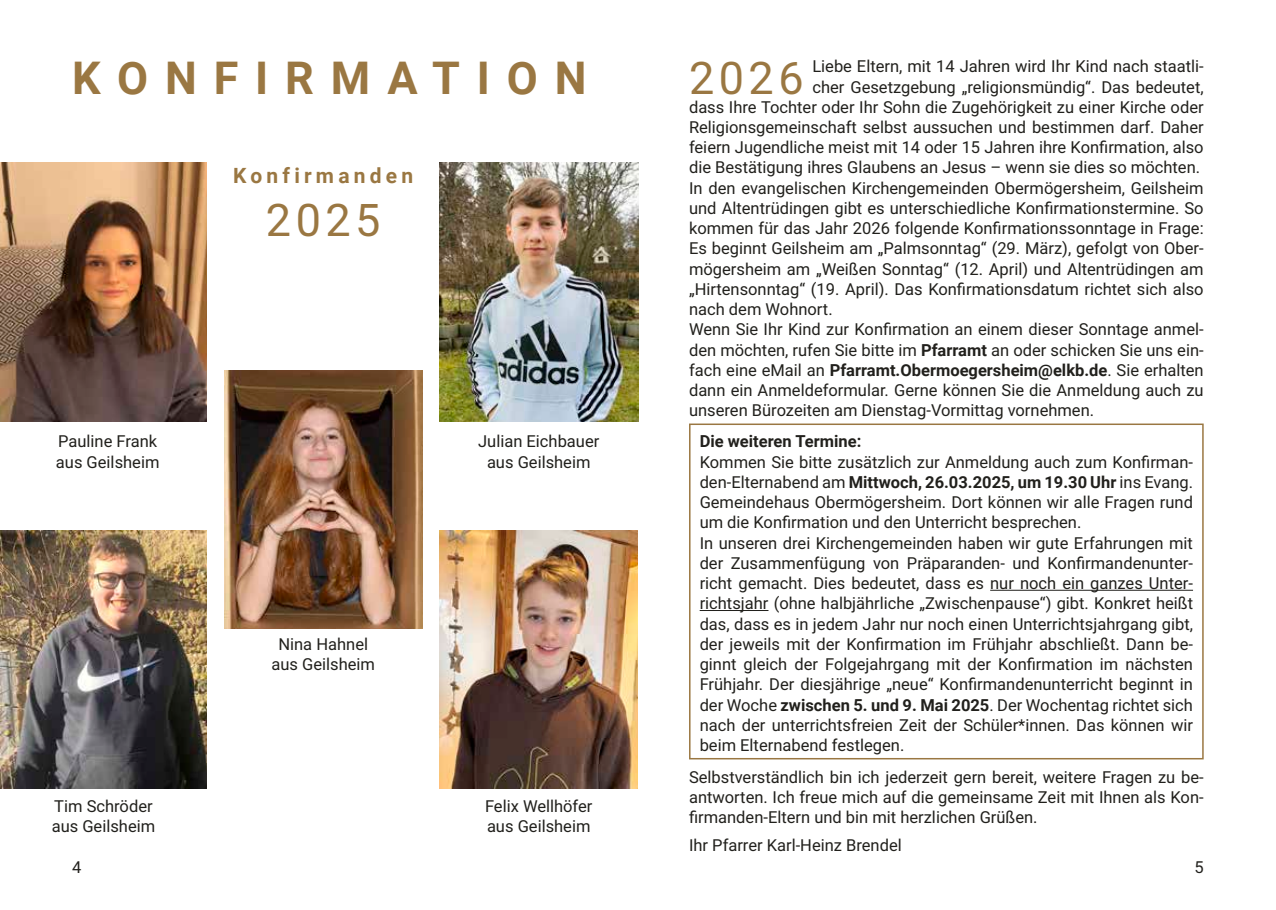
<style>
.page{position:relative;width:1276px;height:910px;background:#fff}
.page>*{position:absolute;margin:0;border:0;box-sizing:border-box;transform-origin:0 0}
.t1{font:700 45px "Roboto";letter-spacing:.375em;color:#9a7742}
.t2{font:45px "Roboto";letter-spacing:.1em;color:#9a7742}
.t3{font:700 21px "Roboto";letter-spacing:.2em;color:#9a7742}
.t4{font:16.5px/20.2px "Roboto";color:#21201c}
.t5{font:700 16.5px "Roboto";color:#21201c}
.s1{font-weight:700}
.s2{font-weight:400}
</style>
<div class="page">
<hr style="left:990px;top:590px;width:203px;height:1px;background:#21201c">
<hr style="left:699px;top:610px;width:69px;height:1px;background:#21201c">
<div style="left:689px;top:423px;width:514px;height:336px;border:2px solid #9a7742"></div>
<img style="left:439px;top:530px;width:199px;height:258px">
<img style="left:439px;top:163px;width:199px;height:258px">
<img style="left:0;top:530px;width:207px;height:258px">
<img style="left:224px;top:370px;width:198px;height:259px">
<img style="left:0;top:163px;width:207px;height:258px">
<h1 class="t1" style="left:72px;top:46px;width:516px">KONFIRMATION</h1>
<p class="t3" style="left:233px;top:160px;width:181px">Konfirmanden</p>
<p class="t4" style="left:56px;top:431px;width:105px">Pauline Frank aus Geilsheim</p>
<p class="t4" style="left:52px;top:795px;width:105px">Tim Schröder aus Geilsheim</p>
<h1 class="t2" style="left:266px;top:188px;width:116px">2025</h1>
<p class="t4" style="left:271px;top:633px;width:105px;text-align:center">Nina Hahnel aus Geilsheim</p>
<p class="t4" style="left:478px;top:431px;width:123px;text-align:center">Julian Eichbauer aus Geilsheim</p>
<p class="t4" style="left:485px;top:795px;width:109px">Felix Wellhöfer aus Geilsheim</p>
<p class="t4" style="left:812px;top:56px;width:393px">Liebe Eltern, mit 14 Jahren wird Ihr Kind nach staatli-</p>
<p class="t4" style="left:812px;top:76px;width:393px">cher Gesetzgebung „religionsmündig“. Das bedeutet,</p>
<p class="t4" style="left:689px;top:96px;width:516px">dass Ihre Tochter oder Ihr Sohn die Zugehörigkeit zu einer Kirche oder</p>
<p class="t4" style="left:689px;top:116px;width:516px">Religionsgemeinschaft selbst aussuchen und bestimmen darf. Daher</p>
<p class="t4" style="left:689px;top:137px;width:516px">feiern Jugendliche meist mit 14 oder 15 Jahren ihre Konfirmation, also</p>
<p class="t4" style="left:689px;top:157px;width:512px">die Bestätigung ihres Glaubens an Jesus – wenn sie dies so möchten.</p>
<p class="t4" style="left:689px;top:177px;width:516px">In den evangelischen Kirchengemeinden Obermögersheim, Geilsheim</p>
<p class="t4" style="left:689px;top:197px;width:516px">und Altentrüdingen gibt es unterschiedliche Konfirmationstermine. So</p>
<p class="t4" style="left:689px;top:218px;width:516px">kommen für das Jahr 2026 folgende Konfirmationssonntage in Frage:</p>
<p class="t4" style="left:689px;top:238px;width:516px">Es beginnt Geilsheim am „Palmsonntag“ (29. März), gefolgt von Ober-</p>
<p class="t4" style="left:689px;top:258px;width:516px">mögersheim am „Weißen Sonntag“ (12. April) und Altentrüdingen am</p>
<p class="t4" style="left:689px;top:278px;width:516px">„Hirtensonntag“ (19. April). Das Konfirmationsdatum richtet sich also</p>
<p class="t4" style="left:689px;top:299px;width:145px">nach dem Wohnort.</p>
<p class="t4" style="left:689px;top:319px;width:516px">Wenn Sie Ihr Kind zur Konfirmation an einem dieser Sonntage anmel-</p>
<p class="t4" style="left:689px;top:339px;width:516px">den möchten, rufen Sie bitte im <span class="s1">Pfarramt</span> an oder schicken Sie uns ein-</p>
<p class="t5" style="left:689px;top:359px;width:516px"><span class="s2">fach eine eMail an</span> Pfarramt.Obermoegersheim@elkb.de<span class="s2">. Sie erhalten</span></p>
<p class="t4" style="left:689px;top:380px;width:516px">dann ein Anmeldeformular. Gerne können Sie die Anmeldung auch zu</p>
<p class="t4" style="left:689px;top:400px;width:406px">unseren Bürozeiten am Dienstag-Vormittag vornehmen.</p>
<h1 class="t2" style="left:689px;top:46px;width:116px">2026</h1>
<p class="t5" style="left:699px;top:430px;width:163px">Die weiteren Termine:</p>
<p class="t4" style="left:699px;top:451px;width:495px">Kommen Sie bitte zusätzlich zur Anmeldung auch zum Konfirman&shy;den-Elternabend am <span class="s1">Mittwoch, 26.03.2025, um 19.30 Uhr</span> ins Evang.<br>Gemeindehaus Obermögersheim. Dort können wir alle Fragen rund um die Konfirmation und den Unterricht besprechen.<br>In unseren drei Kirchengemeinden haben wir gute Erfahrungen mit der Zusammenfügung von Präparanden- und Konfirmandenunter&shy;richt gemacht. Dies bedeutet, dass es nur noch ein ganzes Unter&shy;richtsjahr (ohne halbjährliche „Zwischenpause“) gibt. Konkret heißt das, dass es in jedem Jahr nur noch einen Unterrichtsjahrgang gibt, der jeweils mit der Konfirmation im Frühjahr abschließt. Dann be&shy;ginnt gleich der Folgejahrgang mit der Konfirmation im nächsten Frühjahr. Der diesjährige „neue“ Konfirmandenunterricht beginnt in der Woche <span class="s1">zwischen 5. und 9. Mai 2025</span>. Der Wochentag richtet sich nach der unterrichtsfreien Zeit der Schüler*innen. Das können wir beim Elternabend festlegen.</p>
<p class="t4" style="left:689px;top:766px;width:516px;text-align:justify">Selbstverständlich bin ich jederzeit gern bereit, weitere Fragen zu be&shy;antworten. Ich freue mich auf die gemeinsame Zeit mit Ihnen als Kon&shy;firmanden-Eltern und bin mit herzlichen Grüßen.</p>
<p class="t4" style="left:689px;top:834px;width:214px">Ihr Pfarrer Karl-Heinz Brendel</p>
<p class="t4" style="left:72px;top:856px;width:11px">4</p>
<p class="t4" style="left:1194px;top:856px;width:11px">5</p>
</div>
